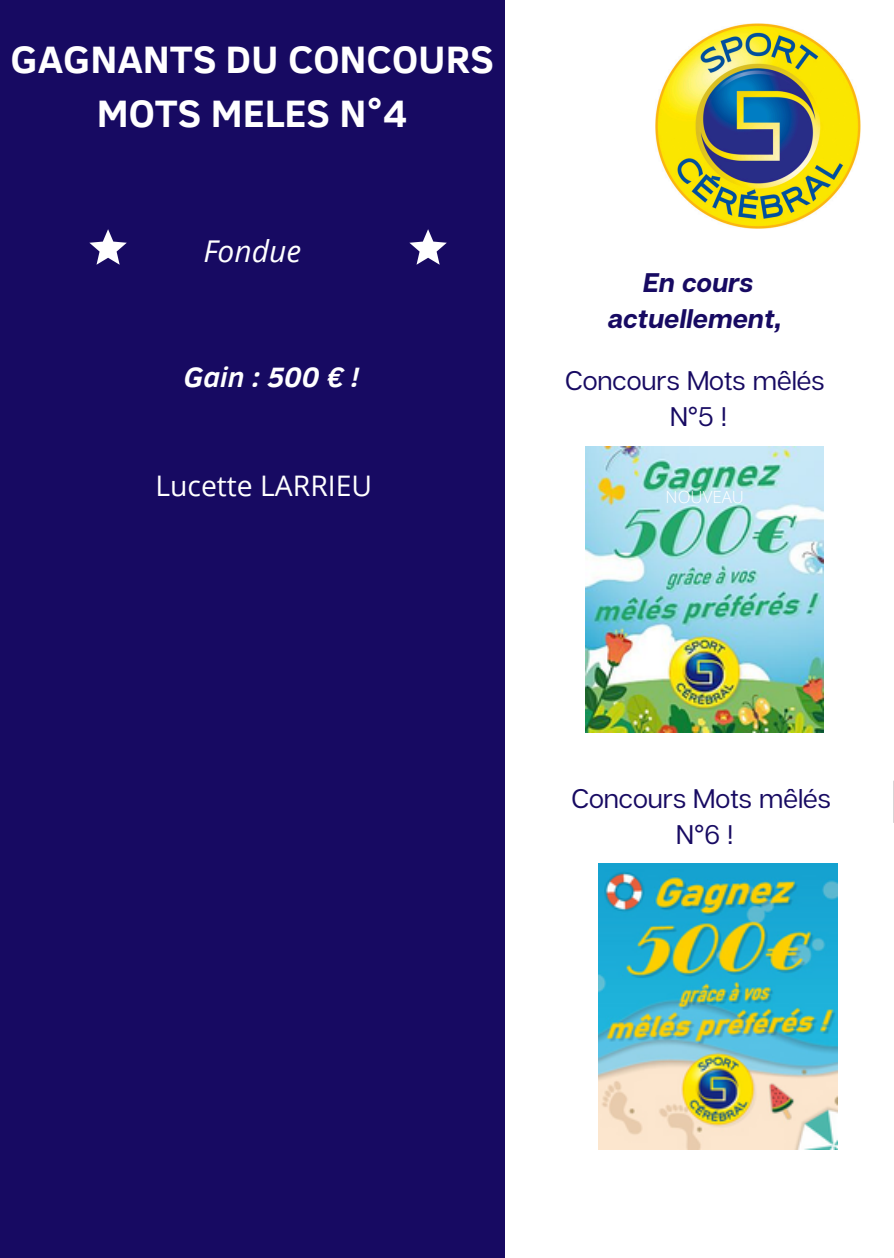
<style>
.page{position:relative;width:894px;height:1258px;background:#fff}
.page>*{position:absolute;margin:0;border:0;box-sizing:border-box;transform-origin:0 0}
.t1{font:700 39.3px/54px "Clear Sans";color:#fff;text-align:center}
.t2{font:italic 30px "Open Sans";color:#fff}
.t3{font:italic 700 28.8px "Clear Sans";color:#fff}
.t4{font:28.2px "Open Sans";color:#fff}
.t5{font:27px/35.7px "Articulat CF";color:#170a62;text-align:center}
.t6{font:italic 700 27px/35.7px "Articulat CF";color:#170a62;text-align:center}
.t7{font:300 16.8px "Open Sans";color:#fff}
</style>
<div class="page">
<div style="left:0;top:0;width:505px;height:1258px;background:#170a62"></div>
<svg style="left:409px;top:229px;width:37px;height:36px"></svg>
<svg style="left:89px;top:229px;width:38px;height:36px"></svg>
<img style="left:655px;top:24px;width:205px;height:205px">
<hr style="left:893px;top:747px;width:1px;height:76px;background:#8e8086">
<img style="left:585px;top:447px;width:238px;height:285px">
<img style="left:598px;top:863px;width:239px;height:286px">
<p class="t1" style="left:11px;top:31px;width:484px">GAGNANTS DU CONCOURS<br>MOTS MELES N°4</p>
<h1 class="t2" style="left:203px;top:229px;width:99px">Fondue</h1>
<p class="t3" style="left:184px;top:356px;width:177px">Gain : 500 € !</p>
<h5 class="t4" style="left:155px;top:465px;width:218px">Lucette LARRIEU</h5>
<h2 class="t6" style="left:608px;top:264px;width:175px">En cours actuellement,</h2>
<h3 class="t5" style="left:565px;top:362px;width:261px">Concours Mots mêlés<br>N°5 !</h3>
<h4 class="t7" style="left:665px;top:485px;width:80px">NOUVEAU</h4>
<p class="t5" style="left:571px;top:779px;width:261px">Concours Mots mêlés<br>N°6 !</p>
</div>
